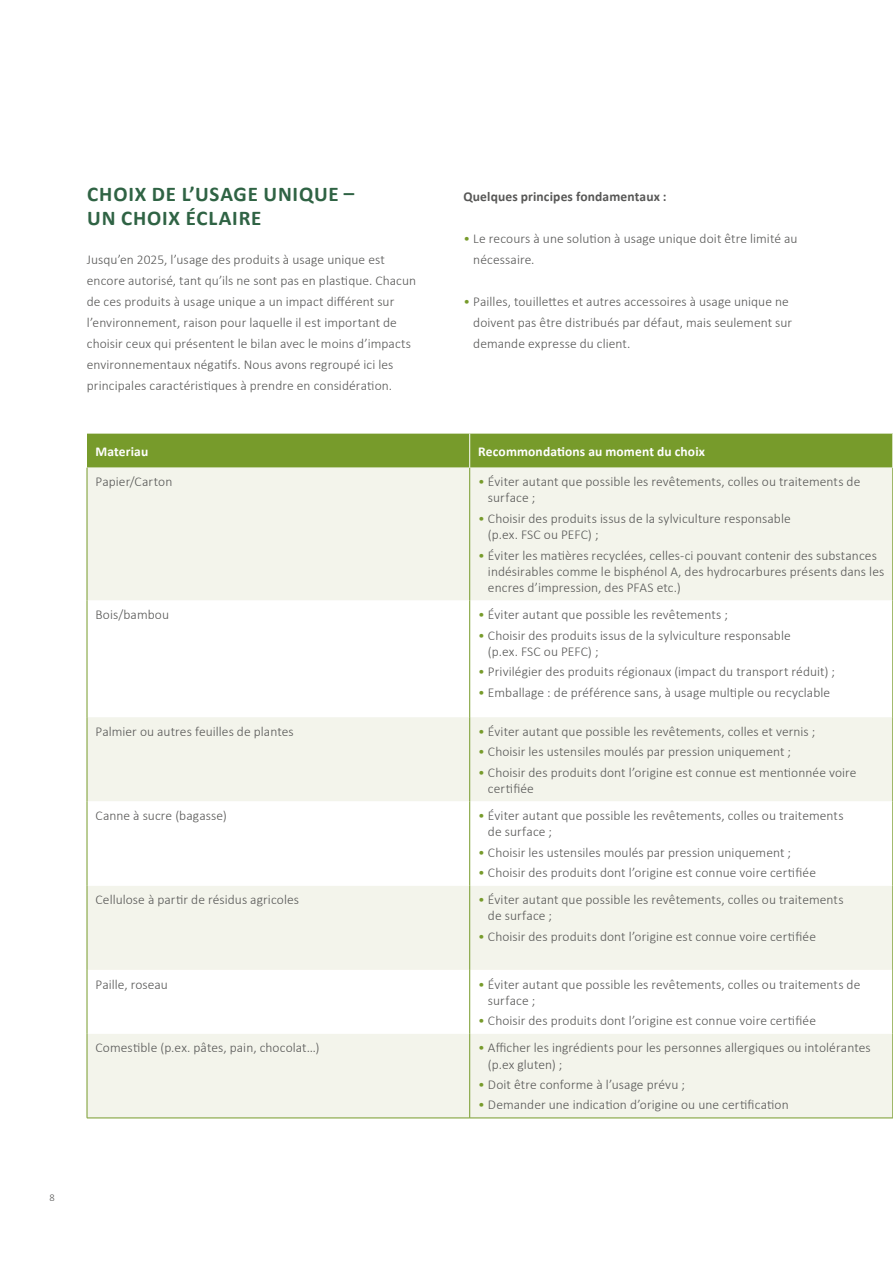
<style>
.page{position:relative;width:893px;height:1263px;background:#fff}
.page>*{position:absolute;margin:0;border:0;box-sizing:border-box;transform-origin:0 0}
.t1{font:700 21px/24px "Calibri";letter-spacing:.035em;color:#2f6344}
.t2{font:300 13.5px/16.2px "Calibri";letter-spacing:.005em;color:#575756}
.t3{font:700 13.5px "Calibri";letter-spacing:.01em;color:#fff}
.t4{font:700 13.5px "Calibri";letter-spacing:.01em;color:#575756}
.t5{font:300 10.5px "Calibri";color:#575756}
.s1{color:#779b2b}
</style>
<div class="page">
<div style="left:87px;top:434px;width:805px;height:34px;background:#779b2b"></div>
<div style="left:88px;top:468px;width:804px;height:650px;background:#f3f4eb"></div>
<svg style="left:88px;top:600px;width:804px;height:434px"></svg>
<hr style="left:469px;top:468px;width:1px;height:132px;background:#779b2b">
<hr style="left:892px;top:468px;width:1px;height:132px;background:#779b2b">
<hr style="left:469px;top:600px;width:1px;height:117px;background:#779b2b">
<hr style="left:892px;top:600px;width:1px;height:117px;background:#779b2b">
<hr style="left:469px;top:717px;width:1px;height:84px;background:#779b2b">
<hr style="left:892px;top:717px;width:1px;height:84px;background:#779b2b">
<hr style="left:469px;top:801px;width:1px;height:85px;background:#779b2b">
<hr style="left:892px;top:801px;width:1px;height:85px;background:#779b2b">
<hr style="left:469px;top:886px;width:1px;height:84px;background:#779b2b">
<hr style="left:892px;top:886px;width:1px;height:84px;background:#779b2b">
<hr style="left:469px;top:970px;width:1px;height:64px;background:#779b2b">
<hr style="left:892px;top:970px;width:1px;height:64px;background:#779b2b">
<hr style="left:469px;top:1034px;width:1px;height:84px;background:#779b2b">
<hr style="left:892px;top:1034px;width:1px;height:84px;background:#779b2b">
<hr style="left:469px;top:434px;width:1px;height:34px;background:#fff">
<hr style="left:87px;top:468px;width:1px;height:132px;background:#779b2b">
<hr style="left:87px;top:600px;width:1px;height:117px;background:#779b2b">
<hr style="left:87px;top:717px;width:1px;height:84px;background:#779b2b">
<hr style="left:87px;top:801px;width:1px;height:85px;background:#779b2b">
<hr style="left:87px;top:886px;width:1px;height:84px;background:#779b2b">
<hr style="left:87px;top:970px;width:1px;height:64px;background:#779b2b">
<hr style="left:87px;top:1034px;width:1px;height:84px;background:#779b2b">
<hr style="left:87px;top:1118px;width:383px;height:1px;background:#779b2b">
<hr style="left:470px;top:1118px;width:423px;height:1px;background:#779b2b">
<h1 class="t1" style="left:87px;top:181px;width:269px">CHOIX DE L’USAGE UNIQUE –<br>UN CHOIX ÉCLAIRE</h1>
<p class="t2" style="left:87px;top:249px;width:331px;line-height:21px">Jusqu’en 2025, l’usage des produits à usage unique est encore autorisé, tant qu’ils ne sont pas en plastique. Chacun de ces produits à usage unique a un impact différent sur l’environnement, raison pour laquelle il est important de choisir ceux qui présentent le bilan avec le moins d’impacts environnementaux négatifs. Nous avons regroupé ici les principales caractéristiques à prendre en considération.</p>
<p class="t4" style="left:463px;top:187px;width:205px">Quelques principes fondamentaux :</p>
<p class="t2" style="left:473px;top:228px;width:326px;line-height:21px;text-indent:-10px"><span class="s1">•</span> Le recours à une solution à usage unique doit être limité au nécessaire.</p>
<p class="t2" style="left:473px;top:291px;width:320px;line-height:21px;text-indent:-10px"><span class="s1">•</span> Pailles, touillettes et autres accessoires à usage unique ne doivent pas être distribués par défaut, mais seulement sur demande expresse du client.</p>
<p class="t3" style="left:96px;top:442px;width:54px">Materiau</p>
<p class="t3" style="left:478px;top:442px;width:228px">Recommondations au moment du choix</p>
<p class="t2" style="left:96px;top:474px;width:78px">Papier/Carton</p>
<p class="t2" style="left:488px;top:474px;width:374px;text-indent:-10px"><span class="s1">•</span> Éviter autant que possible les revêtements, colles ou traitements de surface ;</p>
<p class="t2" style="left:488px;top:510px;width:304px;text-indent:-10px"><span class="s1">•</span> Choisir des produits issus de la sylviculture responsable (p.ex. FSC ou PEFC) ;</p>
<p class="t2" style="left:488px;top:547px;width:398px;text-indent:-10px"><span class="s1">•</span> Éviter les matières recyclées, celles-ci pouvant contenir des substances indésirables comme le bisphénol A, des hydrocarbures présents dans les encres d’impression, des PFAS etc.)</p>
<p class="t2" style="left:96px;top:606px;width:75px">Bois/bambou</p>
<p class="t2" style="left:478px;top:606px;width:251px"><span class="s1">•</span> Éviter autant que possible les revêtements ;</p>
<p class="t2" style="left:488px;top:627px;width:304px;text-indent:-10px"><span class="s1">•</span> Choisir des produits issus de la sylviculture responsable (p.ex. FSC ou PEFC) ;</p>
<p class="t2" style="left:478px;top:663px;width:358px"><span class="s1">•</span> Privilégier des produits régionaux (impact du transport réduit) ;</p>
<p class="t2" style="left:478px;top:684px;width:354px"><span class="s1">•</span> Emballage : de préférence sans, à usage multiple ou recyclable</p>
<p class="t2" style="left:96px;top:723px;width:200px">Palmier ou autres feuilles de plantes</p>
<p class="t2" style="left:478px;top:723px;width:339px"><span class="s1">•</span> Éviter autant que possible les revêtements, colles et vernis ;</p>
<p class="t2" style="left:478px;top:743px;width:314px"><span class="s1">•</span> Choisir les ustensiles moulés par pression uniquement ;</p>
<p class="t2" style="left:488px;top:764px;width:370px;text-indent:-10px"><span class="s1">•</span> Choisir des produits dont l’origine est connue est mentionnée voire certifiée</p>
<p class="t2" style="left:96px;top:807px;width:133px">Canne à sucre (bagasse)</p>
<p class="t2" style="left:488px;top:807px;width:357px;text-indent:-10px"><span class="s1">•</span> Éviter autant que possible les revêtements, colles ou traitements de surface ;</p>
<p class="t2" style="left:478px;top:844px;width:314px"><span class="s1">•</span> Choisir les ustensiles moulés par pression uniquement ;</p>
<p class="t2" style="left:478px;top:864px;width:339px"><span class="s1">•</span> Choisir des produits dont l’origine est connue voire certifiée</p>
<p class="t2" style="left:96px;top:891px;width:205px">Cellulose à partir de résidus agricoles</p>
<p class="t2" style="left:488px;top:891px;width:357px;text-indent:-10px"><span class="s1">•</span> Éviter autant que possible les revêtements, colles ou traitements de surface ;</p>
<p class="t2" style="left:478px;top:928px;width:339px"><span class="s1">•</span> Choisir des produits dont l’origine est connue voire certifiée</p>
<p class="t2" style="left:96px;top:976px;width:74px">Paille, roseau</p>
<p class="t2" style="left:488px;top:976px;width:374px;text-indent:-10px"><span class="s1">•</span> Éviter autant que possible les revêtements, colles ou traitements de surface ;</p>
<p class="t2" style="left:478px;top:1012px;width:339px"><span class="s1">•</span> Choisir des produits dont l’origine est connue voire certifiée</p>
<p class="t2" style="left:96px;top:1039px;width:226px">Comestible (p.ex. pâtes, pain, chocolat…)</p>
<p class="t2" style="left:488px;top:1039px;width:384px;text-indent:-10px"><span class="s1">•</span> Afficher les ingrédients pour les personnes allergiques ou intolérantes (p.ex gluten) ;</p>
<p class="t2" style="left:478px;top:1076px;width:208px"><span class="s1">•</span> Doit être conforme à l’usage prévu ;</p>
<p class="t2" style="left:478px;top:1097px;width:312px"><span class="s1">•</span> Demander une indication d’origine ou une certification</p>
<p class="t5" style="left:50px;top:1191px;width:7px">8</p>
</div>
